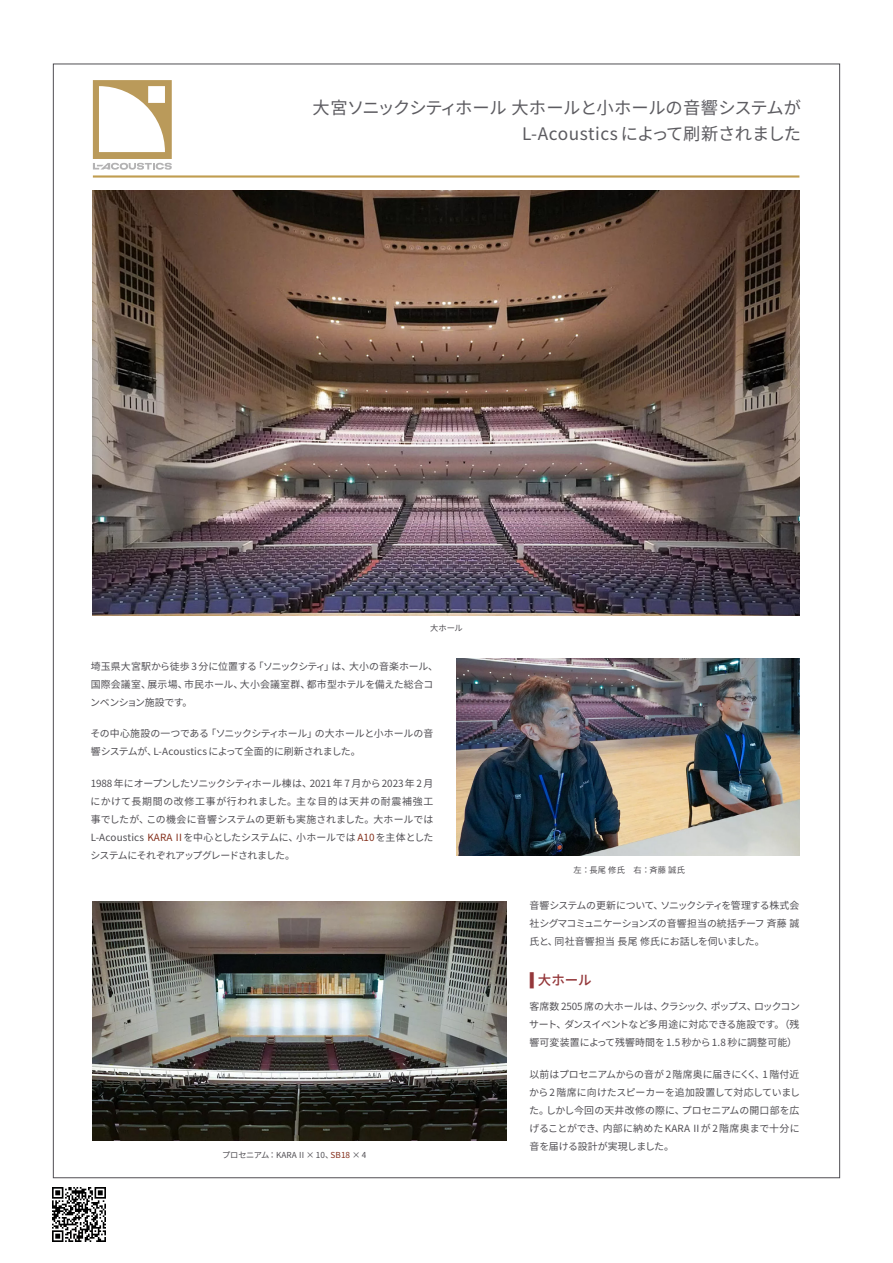
<style>
.page{position:relative;width:893px;height:1263px;background:#fff}
.page>*{position:absolute;margin:0;border:0;box-sizing:border-box;transform-origin:0 0}
.t1{font:17.25px/25.5px "Source Han Sans JP";letter-spacing:-.005em;color:#5c5b60;text-align:right}
.t2{font:500 13.5px "Source Han Sans JP";color:#94373a}
.t3{font:9.9px/18px "Source Han Sans JP";letter-spacing:-.005em;color:#504e53;text-align:justify}
.t4{font:8.25px "Source Han Sans JP";letter-spacing:.005em;color:#504e53}
.s1{color:#832e1a}
.s2{font-size:20.25px}
</style>
<div class="page">
<hr style="left:93px;top:175px;width:706px;height:3px;background:#c09d50">
<svg style="left:93px;top:80px;width:79px;height:90px"></svg>
<img style="left:52px;top:1188px;width:54px;height:53px">
<img style="left:93px;top:190px;width:706px;height:425px">
<img style="left:457px;top:658px;width:342px;height:198px">
<img style="left:93px;top:902px;width:413px;height:238px">
<h1 class="t1" style="left:313px;top:95px;width:490px">大宮ソニックシティホール 大ホールと小ホールの音響システムが<br>L-Acoustics によって刷新されました</h1>
<p class="t4" style="left:430px;top:623px;width:34px">大ホール</p>
<p class="t3" style="left:90px;top:657px;width:350px;text-align:left">埼玉県大宮駅から徒歩 3 分に位置する「ソニックシティ」は、大小の音楽ホール、国際会議室、展示場、市民ホール、大小会議室群、都市型ホテルを備えた総合コンベンション施設です。</p>
<p class="t3" style="left:90px;top:725px;width:344px">その中心施設の一つである「ソニックシティホール」の大ホールと小ホールの音響システムが、L-Acoustics によって全面的に刷新されました。</p>
<p class="t3" style="left:91px;top:774px;width:344px">1988 年にオープンしたソニックシティホール棟は、2021 年 7 月から 2023 年 2 月にかけて長期間の改修工事が行われました。主な目的は天井の耐震補強工事でしたが、この機会に音響システムの更新も実施されました。大ホールではL-Acoustics <span class="s1">KARA II</span>を中心としたシステムに、小ホールでは <span class="s1">A10</span>を主体としたシステムにそれぞれアップグレードされました。</p>
<p class="t4" style="left:222px;top:1150px;width:146px">プロセニアム：KARA II × 10、<span class="s1">SB18</span> × 4</p>
<p class="t4" style="left:573px;top:866px;width:113px">左：長尾 修氏　右：斉藤 誠氏</p>
<p class="t3" style="left:529px;top:896px;width:272px">音響システムの更新について、ソニックシティを管理する株式会社シグマコミュニケーションズの音響担当の統括チーフ 斉藤 誠氏と、同社音響担当 長尾 修氏にお話しを伺いました。</p>
<h2 class="t2" style="left:529px;top:973px;width:64px"><span class="s2">■</span> 大ホール</h2>
<p class="t3" style="left:529px;top:998px;width:272px">客席数 2505 席の大ホールは、クラシック、ポップス、ロックコンサート、ダンスイベントなど多用途に対応できる施設です。（残響可変装置によって残響時間を1.5 秒から1.8 秒に調整可能）</p>
<p class="t3" style="left:529px;top:1065px;width:273px">以前はプロセニアムからの音が 2 階席奥に届きにくく、1 階付近から 2 階席に向けたスピーカーを追加設置して対応していました。しかし今回の天井改修の際に、プロセニアムの開口部を広げることができ、内部に納めた KARA II が 2 階席奥まで十分に音を届ける設計が実現しました。</p>
</div>
